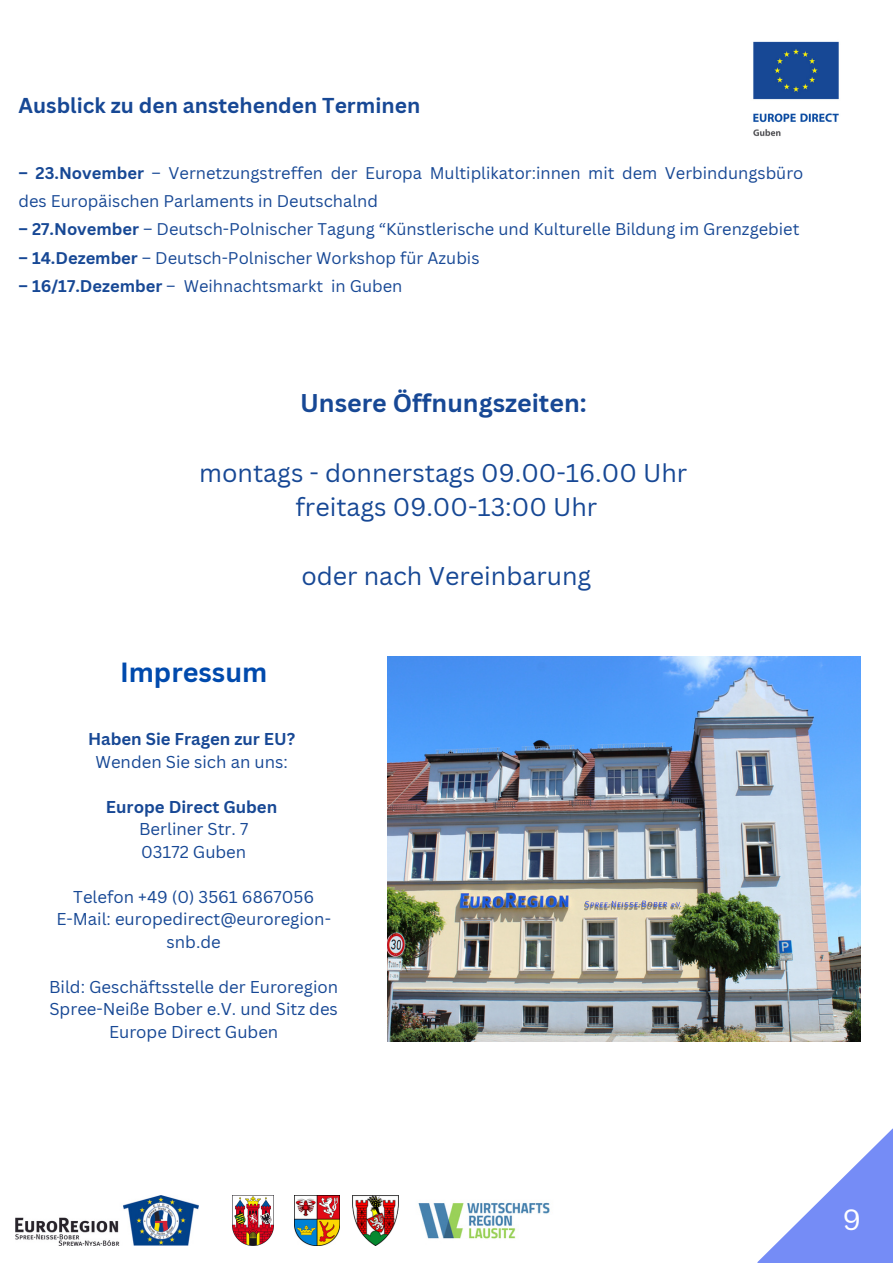
<style>
.page{position:relative;width:893px;height:1264px;background:#fff}
.page>*{position:absolute;margin:0;border:0;box-sizing:border-box;transform-origin:0 0}
.t1{font:28.5px "Canva Sans";color:#fff}
.t2{font:700 27px "Canva Sans";color:#004aad}
.t3{font:24.9px "Canva Sans";color:#174895}
.t4{font:700 24.9px "Canva Sans";color:#174895}
.t5{font:700 21px "Canva Sans";color:#174895}
.t6{font:16.65px/22.5px "Canva Sans";color:#174895;text-align:center}
.t7{font:700 16.65px "Canva Sans";color:#174895}
.t8{font:16.5px/28px "Canva Sans";color:#174895}
.s1{font-weight:700}
</style>
<div class="page">
<svg style="left:757px;top:1129px;width:135px;height:133px"></svg>
<img style="left:753px;top:41px;width:86px;height:96px">
<img style="left:15px;top:1195px;width:184px;height:50px">
<img style="left:233px;top:1195px;width:40px;height:50px">
<img style="left:295px;top:1195px;width:45px;height:50px">
<img style="left:352px;top:1195px;width:46px;height:50px">
<img style="left:418px;top:1202px;width:132px;height:37px">
<img style="left:387px;top:656px;width:473px;height:385px">
<p class="t5" style="left:19px;top:90px;width:403px">Ausblick zu den anstehenden Terminen</p>
<p class="t8" style="left:19px;top:159px;width:786px"><span class="s1">– 23.November</span> – Vernetzungstreffen der Europa Multiplikator:innen mit dem Verbindungsbüro des Europäischen Parlaments in Deutschalnd</p>
<p class="t8" style="left:19px;top:215px;width:782px"><span class="s1">– 27.November</span> – Deutsch-Polnischer Tagung “Künstlerische und Kulturelle Bildung im Grenzgebiet</p>
<p class="t8" style="left:19px;top:243px;width:462px"><span class="s1">– 14.Dezember</span> – Deutsch-Polnischer Workshop für Azubis</p>
<p class="t8" style="left:19px;top:271px;width:385px"><span class="s1">– 16/17.Dezember</span> – Weihnachtsmarkt in Guben</p>
<p class="t4" style="left:300px;top:386px;width:288px">Unsere Öffnungszeiten:</p>
<p class="t3" style="left:199px;top:455px;width:489px">montags - donnerstags 09.00-16.00 Uhr</p>
<p class="t3" style="left:295px;top:489px;width:303px">freitags 09.00-13:00 Uhr</p>
<p class="t2" style="left:120px;top:653px;width:149px">Impressum</p>
<p class="t3" style="left:301px;top:558px;width:291px">oder nach Vereinbarung</p>
<p class="t7" style="left:88px;top:727px;width:209px">Haben Sie Fragen zur EU?</p>
<p class="t6" style="left:95px;top:750px;width:194px">Wenden Sie sich an uns:</p>
<p class="t7" style="left:106px;top:795px;width:173px">Europe Direct Guben</p>
<p class="t6" style="left:139px;top:817px;width:111px">Berliner Str. 7</p>
<p class="t6" style="left:141px;top:840px;width:107px">03172 Guben</p>
<p class="t6" style="left:73px;top:885px;width:242px">Telefon +49 (0) 3561 6867056</p>
<p class="t6" style="left:56px;top:907px;width:276px">E-Mail: europedirect@euroregion&shy;snb.de</p>
<p class="t6" style="left:49px;top:974px;width:290px">Bild: Geschäftsstelle der Euroregion<br>Spree-Neiße Bober e.V. und Sitz des<br>Europe Direct Guben</p>
<p class="t1" style="left:842px;top:1199px;width:20px">9</p>
</div>
